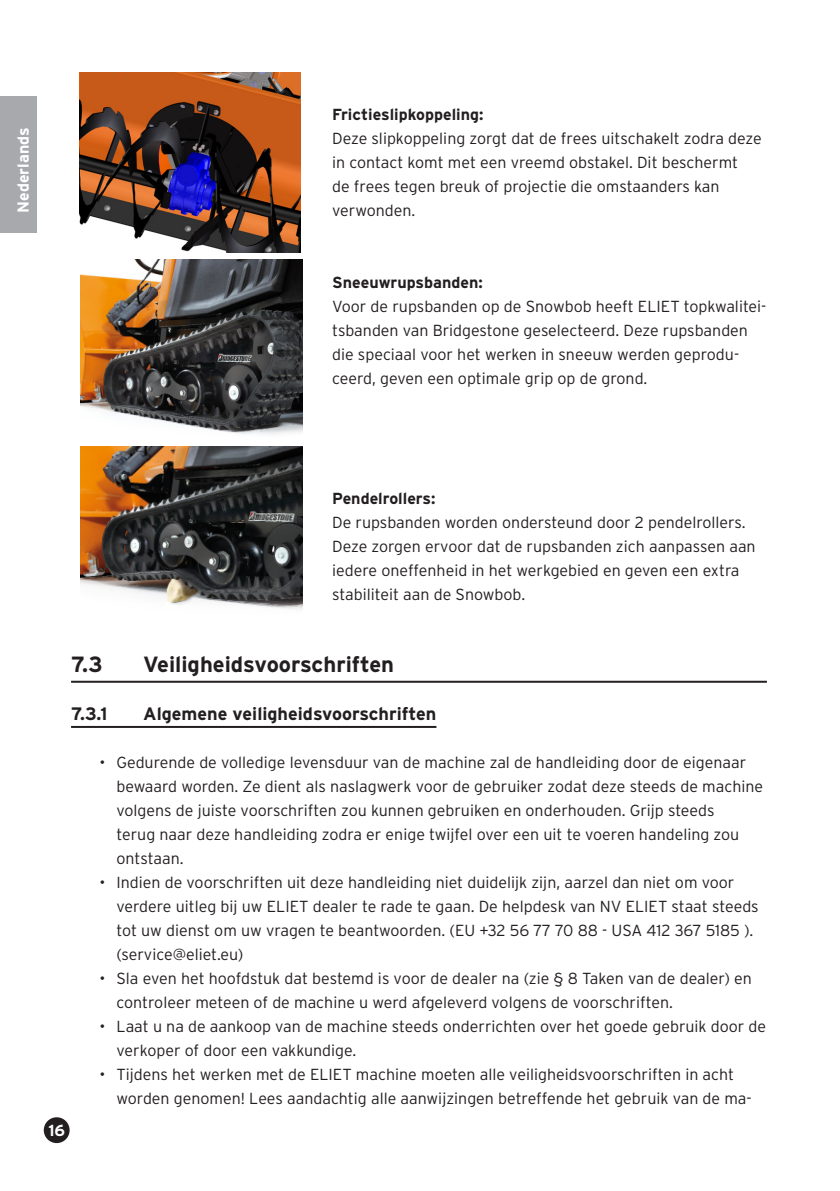
<style>
.page{position:relative;width:840px;height:1191px;background:#fff}
.page>*{position:absolute;margin:0;border:0;box-sizing:border-box;transform-origin:0 0}
.t1{font:700 22px "Interstate";color:#231f20}
.t2{font:700 18px "Interstate";color:#231f20}
.t3{font:300 16px/24px "Interstate";color:#231f20}
.t4{font:700 16px "Interstate";color:#231f20}
.t5{font:700 16px "Interstate";color:#fff}
</style>
<div class="page">
<div style="left:0;top:96px;width:37px;height:136px;background:#a8a9ad"></div>
<div style="left:45px;top:1118px;width:24px;height:24px;background:#231f20;border-radius:50%"></div>
<div style="left:44px;top:1117px;width:26px;height:26px;border:2px solid #231f20;border-radius:50%"></div>
<img style="left:79px;top:72px;width:221px;height:180px">
<img style="left:81px;top:259px;width:221px;height:176px">
<img style="left:81px;top:446px;width:221px;height:163px">
<hr style="left:71px;top:681px;width:695px;height:2px;background:#231f20">
<hr style="left:71px;top:726px;width:365px;height:2px;background:#231f20">
<p class="t5" style="left:13px;top:213px;width:87px;rotate:-90deg">Nederlands</p>
<p class="t4" style="left:332px;top:105px;width:153px">Frictieslipkoppeling:</p>
<p class="t3" style="left:332px;top:126px;width:431px">Deze slipkoppeling zorgt dat de frees uitschakelt zodra deze in contact komt met een vreemd obstakel. Dit beschermt<br>de frees tegen breuk of projectie die omstaanders kan verwonden.</p>
<p class="t4" style="left:332px;top:273px;width:152px">Sneeuwrupsbanden:</p>
<p class="t3" style="left:332px;top:294px;width:435px">Voor de rupsbanden op de Snowbob heeft ELIET topkwalitei&shy;tsbanden van Bridgestone geselecteerd. Deze rupsbanden die speciaal voor het werken in sneeuw werden geprodu&shy;ceerd, geven een optimale grip op de grond.</p>
<p class="t4" style="left:332px;top:489px;width:105px">Pendelrollers:</p>
<p class="t3" style="left:332px;top:510px;width:425px">De rupsbanden worden ondersteund door 2 pendelrollers.<br>Deze zorgen ervoor dat de rupsbanden zich aanpassen aan iedere oneffenheid in het werkgebied en geven een extra stabiliteit aan de Snowbob.</p>
<h1 class="t1" style="left:71px;top:651px;width:33px">7.3</h1>
<h1 class="t1" style="left:143px;top:651px;width:252px">Veiligheidsvoorschriften</h1>
<p class="t2" style="left:71px;top:703px;width:38px">7.3.1</p>
<p class="t2" style="left:143px;top:703px;width:294px">Algemene veiligheidsvoorschriften</p>
<p class="t3" style="left:116px;top:750px;width:648px;text-indent:-17px">• Gedurende de volledige levensduur van de machine zal de handleiding door de eigenaar bewaard worden. Ze dient als naslagwerk voor de gebruiker zodat deze steeds de machine volgens de juiste voorschriften zou kunnen gebruiken en onderhouden. Grijp steeds<br>terug naar deze handleiding zodra er enige twijfel over een uit te voeren handeling zou ontstaan.</p>
<p class="t3" style="left:116px;top:870px;width:643px;text-indent:-17px">• Indien de voorschriften uit deze handleiding niet duidelijk zijn, aarzel dan niet om voor verdere uitleg bij uw ELIET dealer te rade te gaan. De helpdesk van NV ELIET staat steeds tot uw dienst om uw vragen te beantwoorden. (EU +32 56 77 70 88 - USA 412 367 5185 ). (service@eliet.eu)</p>
<p class="t3" style="left:116px;top:966px;width:636px;text-indent:-17px">• Sla even het hoofdstuk dat bestemd is voor de dealer na (zie § 8 Taken van de dealer) en controleer meteen of de machine u werd afgeleverd volgens de voorschriften.</p>
<p class="t3" style="left:116px;top:1014px;width:651px;text-indent:-17px">• Laat u na de aankoop van de machine steeds onderrichten over het goede gebruik door de verkoper of door een vakkundige.</p>
<p class="t3" style="left:116px;top:1062px;width:636px;text-indent:-17px">• Tijdens het werken met de ELIET machine moeten alle veiligheidsvoorschriften in acht worden genomen! Lees aandachtig alle aanwijzingen betreffende het gebruik van de ma-</p>
<p class="t5" style="left:48px;top:1120px;width:18px">16</p>
</div>
